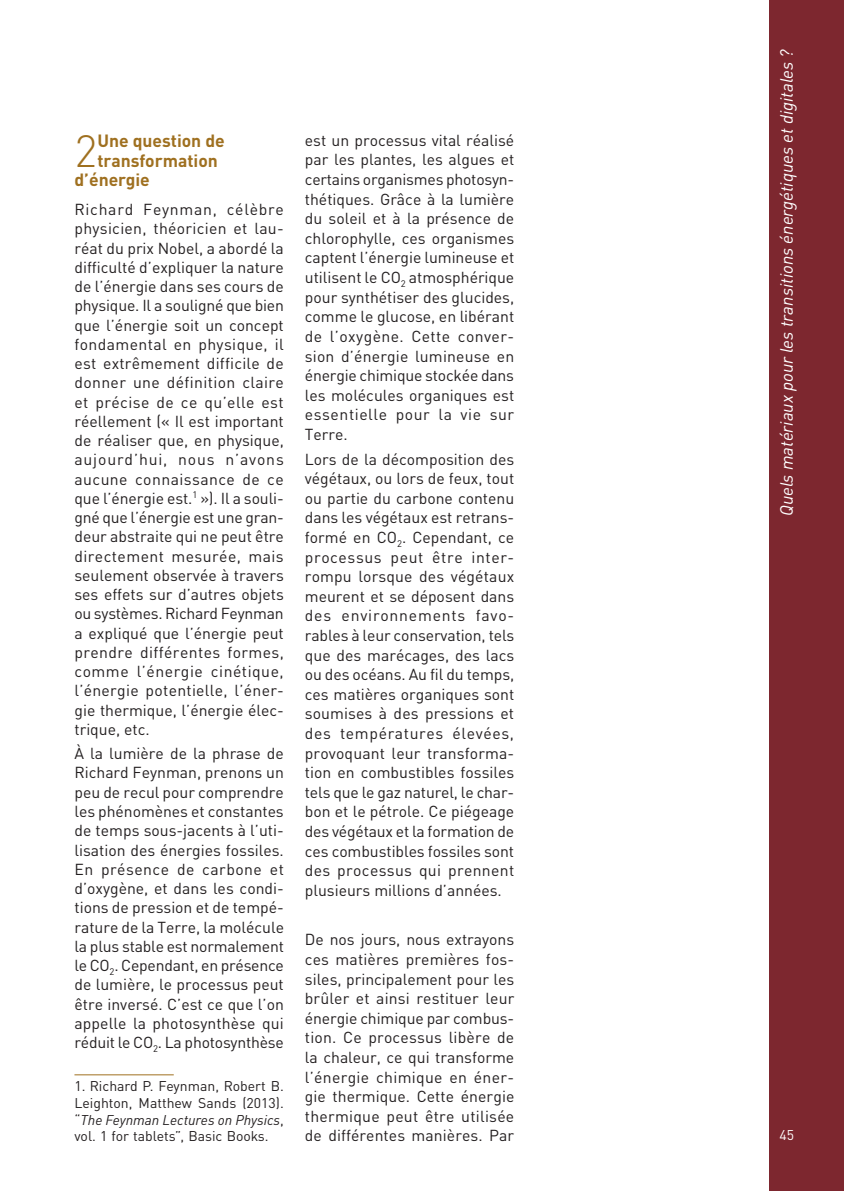
<style>
.page{position:relative;width:844px;height:1191px;background:#fff}
.page>*{position:absolute;margin:0;border:0;box-sizing:border-box;transform-origin:0 0}
.Intertitre_1{font:300 44.45px "DINOT";color:#9f7020}
.t1{font:italic 17.5px "DINOT";color:#fff}
.Intertitre_1-2{font:700 17.5px "DINOT";color:#9f7020}
.Texte_courant{font:15.75px/19.2px "DINOT";color:#231f20;text-align:justify}
.Texte_courant_blanc{font:15.75px/19.6px "DINOT";letter-spacing:.01em;color:#231f20;text-align:justify}
.Notes{font:14px/16.6px "DINOT";color:#231f20;text-align:justify}
.t2{font:14px "DINOT";color:#fff}
.s1{font-style:italic}
</style>
<div class="page">
<div style="left:769px;top:0;width:74px;height:1191px;background:#7d272f"></div>
<hr style="left:74px;top:1074px;width:100px;height:1px;background:#9f7020">
<p class="Intertitre_1" style="left:74px;top:123px;width:24px">2</p>
<p class="Intertitre_1-2" style="left:97px;top:130px;width:129px">Une question de</p>
<p class="Intertitre_1-2" style="left:97px;top:149px;width:122px">transformation</p>
<p class="Intertitre_1-2" style="left:74px;top:168px;width:77px">d’énergie</p>
<p class="Texte_courant" style="left:74px;top:199px;width:211px">Richard Feynman, célèbre physicien, théoricien et lau&shy;réat du prix Nobel, a abordé la difficulté d’expliquer la nature de l’énergie dans ses cours de physique. Il a souligné que bien que l’énergie soit un concept fondamental en physique, il est extrêmement difficile de donner une définition claire et précise de ce qu’elle est réellement (« Il est important de réaliser que, en physique, aujourd’hui, nous n’avons aucune connaissance de ce que l’énergie est.<sup>1</sup> »). Il a souli&shy;gné que l’énergie est une gran&shy;deur abstraite qui ne peut être directement mesurée, mais seulement observée à travers ses effets sur d’autres objets ou systèmes. Richard Feynman a expliqué que l’énergie peut prendre différentes formes, comme l’énergie cinétique, l’énergie potentielle, l’éner&shy;gie thermique, l’énergie élec&shy;trique, etc.</p>
<p class="Texte_courant" style="left:74px;top:743px;width:211px">À la lumière de la phrase de Richard Feynman, prenons un peu de recul pour comprendre les phénomènes et constantes de temps sous-jacents à l’uti&shy;lisation des énergies fossiles.<br>En présence de carbone et d’oxygène, et dans les condi&shy;tions de pression et de tempé&shy;rature de la Terre, la molécule la plus stable est normalement le CO<sub>2</sub>. Cependant, en présence de lumière, le processus peut être inversé. C’est ce que l’on appelle la photosynthèse qui réduit le CO<sub>2</sub>. La photosynthèse</p>
<p class="Notes" style="left:74px;top:1077px;width:211px">1. Richard P. Feynman, Robert B.<br>Leighton, Matthew Sands (2013). “<span class="s1">The Feynman Lectures on Physics</span>, vol. 1 for tablets”, Basic Books.</p>
<p class="Texte_courant" style="left:305px;top:130px;width:211px">est un processus vital réalisé par les plantes, les algues et certains organismes photosyn&shy;thétiques. Grâce à la lumière du soleil et à la présence de chlorophylle, ces organismes captent l’énergie lumineuse et utilisent le CO<sub>2</sub> atmosphérique pour synthétiser des glucides, comme le glucose, en libérant de l’oxygène. Cette conver&shy;sion d’énergie lumineuse en énergie chimique stockée dans les molécules organiques est essentielle pour la vie sur Terre.</p>
<p class="Texte_courant" style="left:305px;top:449px;width:211px">Lors de la décomposition des végétaux, ou lors de feux, tout ou partie du carbone contenu dans les végétaux est retrans&shy;formé en CO<sub>2</sub>. Cependant, ce processus peut être inter&shy;rompu lorsque des végétaux meurent et se déposent dans des environnements favo&shy;rables à leur conservation, tels que des marécages, des lacs ou des océans. Au fil du temps, ces matières organiques sont soumises à des pressions et des températures élevées, provoquant leur transforma&shy;tion en combustibles fossiles tels que le gaz naturel, le char&shy;bon et le pétrole. Ce piégeage des végétaux et la formation de ces combustibles fossiles sont des processus qui prennent plusieurs millions d’années.</p>
<p class="Texte_courant_blanc" style="left:305px;top:929px;width:211px">De nos jours, nous extrayons ces matières premières fos&shy;siles, principalement pour les brûler et ainsi restituer leur énergie chimique par combus&shy;tion. Ce processus libère de la chaleur, ce qui transforme l’énergie chimique en éner&shy;gie thermique. Cette énergie thermique peut être utilisée de différentes manières. Par</p>
<p class="t1" style="left:775px;top:516px;width:468px;rotate:-90deg">Quels matériaux pour les transitions énergétiques et digitales ?</p>
<p class="t2" style="left:779px;top:1125px;width:16px">45</p>
</div>
